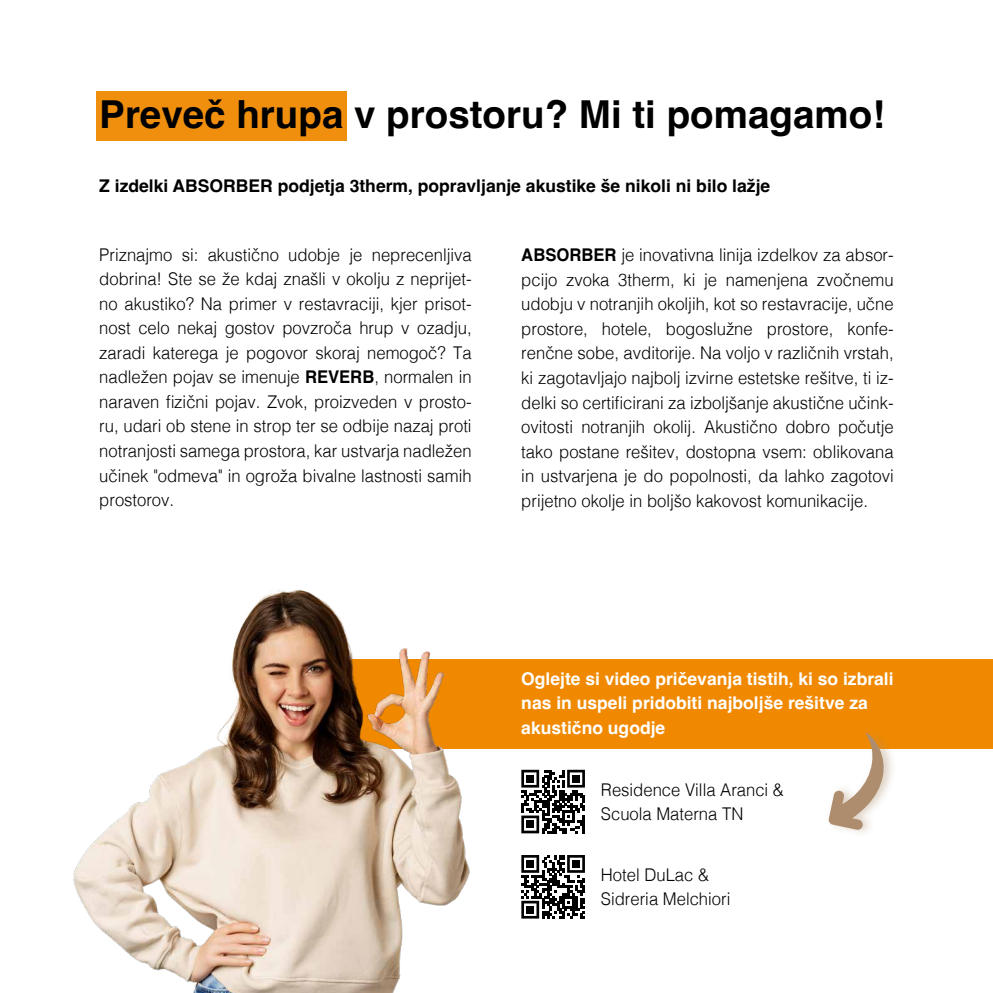
<style>
.page{position:relative;width:993px;height:993px;background:#fff}
.page>*{position:absolute;margin:0;border:0;box-sizing:border-box;transform-origin:0 0}
.t1{font:700 38.5px "Helvetica";color:#000}
.t2{font:300 17.5px/24.5px "Helvetica";color:#000;text-align:justify;scale:.95 1}
.t3{font:700 17.5px/24.5px "Helvetica";color:#fff}
.t4{font:700 17.5px "Helvetica";color:#000}
.s1{font-weight:700}
</style>
<div class="page">
<div style="left:285px;top:658px;width:707px;height:90px;background:#f08900"></div>
<img style="left:73px;top:589px;width:407px;height:403px">
<div style="left:95px;top:91px;width:251px;height:49px;background:#f08f0d"></div>
<svg style="left:521px;top:769px;width:64px;height:64px"></svg>
<div style="left:526px;top:774px;width:8px;height:8px;background:#000"></div>
<div style="left:572px;top:774px;width:7px;height:8px;background:#000"></div>
<div style="left:526px;top:820px;width:8px;height:8px;background:#000"></div>
<svg style="left:521px;top:855px;width:64px;height:63px"></svg>
<div style="left:526px;top:859px;width:8px;height:8px;background:#000"></div>
<div style="left:572px;top:859px;width:7px;height:8px;background:#000"></div>
<div style="left:526px;top:905px;width:8px;height:8px;background:#000"></div>
<div style="left:825px;top:725px;width:71px;height:112px;background:#ad8d6b;opacity:.4"></div>
<svg style="left:828px;top:732px;width:56px;height:98px"></svg>
<h1 class="t1" style="left:99px;top:91px;width:787px">Preveč hrupa v prostoru? Mi ti pomagamo!</h1>
<p class="t4" style="left:99px;top:175px;width:672px">Z izdelki ABSORBER podjetja 3therm, popravljanje akustike še nikoli ni bilo lažje</p>
<p class="t2" style="left:99px;top:241px;width:393px">Priznajmo si: akustično udobje je neprecenljiva dobrina! Ste se že kdaj znašli v okolju z neprijet&shy;no akustiko? Na primer v restavraciji, kjer prisot&shy;nost celo nekaj gostov povzroča hrup v ozadju, zaradi katerega je pogovor skoraj nemogoč? Ta nadležen pojav se imenuje <span class="s1">REVERB</span>, normalen in naraven fizični pojav. Zvok, proizveden v prosto&shy;ru, udari ob stene in strop ter se odbije nazaj proti notranjosti samega prostora, kar ustvarja nadležen učinek "odmeva" in ogroža bivalne lastnosti samih prostorov.</p>
<p class="t2" style="left:521px;top:241px;width:393px"><span class="s1">ABSORBER</span> je inovativna linija izdelkov za absor&shy;pcijo zvoka 3therm, ki je namenjena zvočnemu udobju v notranjih okoljih, kot so restavracije, učne prostore, hotele, bogoslužne prostore, konfe&shy;renčne sobe, avditorije. Na voljo v različnih vrstah, ki zagotavljajo najbolj izvirne estetske rešitve, ti iz&shy;delki so certificirani za izboljšanje akustične učink&shy;ovitosti notranjih okolij. Akustično dobro počutje tako postane rešitev, dostopna vsem: oblikovana in ustvarjena je do popolnosti, da lahko zagotovi prijetno okolje in boljšo kakovost komunikacije.</p>
<p class="t3" style="left:521px;top:668px;width:374px">Oglejte si video pričevanja tistih, ki so izbrali nas in uspeli pridobiti najboljše rešitve za akustično ugodje</p>
<p class="t2" style="left:600px;top:775px;width:194px">Residence Villa Aranci &amp;<br>Scuola Materna TN</p>
<p class="t2" style="left:600px;top:860px;width:138px">Hotel DuLac &amp;<br>Sidreria Melchiori</p>
</div>
